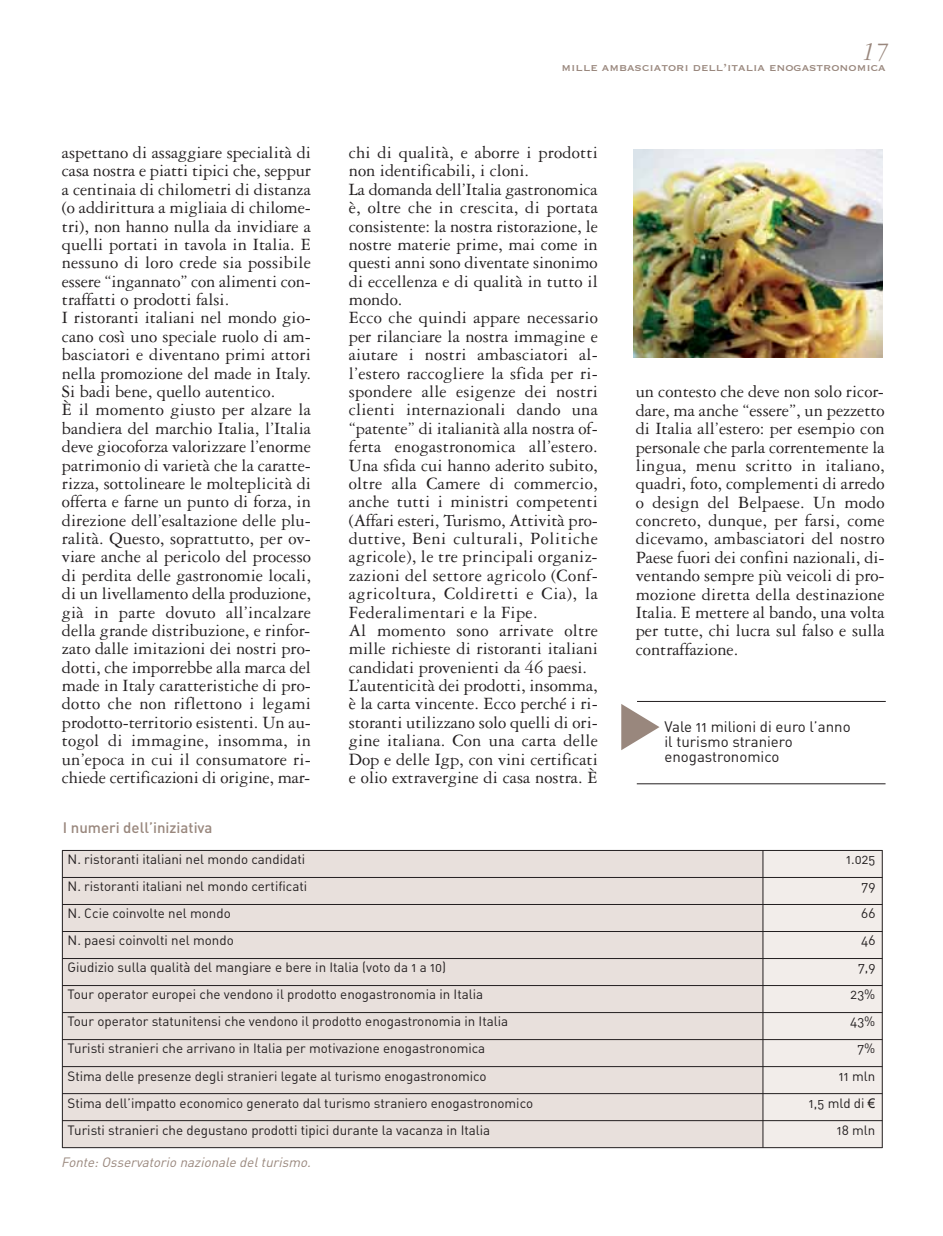
<style>
.page{position:relative;width:943px;height:1236px;background:#fff}
.page>*{position:absolute;margin:0;border:0;box-sizing:border-box;transform-origin:0 0}
.t1{font:italic 28px "Garamond 3 LT Std";color:#99877d}
.t2{font:18.38px/18.4px "Garamond 3 LT Std";color:#231f20}
.t3{font:15.05px/15px "DIN";color:#231f20}
.t4{font:500 15.05px "DIN";color:#99877d}
.t5{font:13.3px "DIN Regular Alternate";color:#231f20}
.t6{font:13.3px "Copperplate";color:#99877d}
.t7{font:italic 13.3px "DIN Regular Alternate";color:#99877d}
.s1{font-family:"DIN Regular Alternate"}
.s2{font-family:"Arial"}
</style>
<div class="page">
<hr style="left:636px;top:783px;width:249px;height:1px;background:#231f20">
<hr style="left:637px;top:701px;width:248px;height:1px;background:#231f20">
<img style="left:633px;top:149px;width:249px;height:208px">
<div style="left:62px;top:850px;width:700px;height:27px;background:#e8e0dc"></div>
<div style="left:762px;top:850px;width:120px;height:27px;background:#f2edea"></div>
<div style="left:62px;top:877px;width:700px;height:27px;background:#e8e0dc"></div>
<div style="left:762px;top:877px;width:120px;height:27px;background:#f2edea"></div>
<div style="left:62px;top:904px;width:700px;height:27px;background:#e8e0dc"></div>
<div style="left:762px;top:904px;width:120px;height:27px;background:#f2edea"></div>
<div style="left:62px;top:931px;width:700px;height:27px;background:#e8e0dc"></div>
<div style="left:762px;top:931px;width:120px;height:27px;background:#f2edea"></div>
<div style="left:62px;top:958px;width:700px;height:27px;background:#e8e0dc"></div>
<div style="left:762px;top:958px;width:120px;height:27px;background:#f2edea"></div>
<div style="left:62px;top:985px;width:700px;height:27px;background:#e8e0dc"></div>
<div style="left:762px;top:985px;width:120px;height:27px;background:#f2edea"></div>
<div style="left:62px;top:1012px;width:700px;height:27px;background:#e8e0dc"></div>
<div style="left:762px;top:1012px;width:120px;height:27px;background:#f2edea"></div>
<div style="left:62px;top:1039px;width:700px;height:27px;background:#e8e0dc"></div>
<div style="left:762px;top:1039px;width:120px;height:27px;background:#f2edea"></div>
<div style="left:62px;top:1066px;width:700px;height:27px;background:#e8e0dc"></div>
<div style="left:762px;top:1066px;width:120px;height:27px;background:#f2edea"></div>
<div style="left:62px;top:1093px;width:700px;height:27px;background:#e8e0dc"></div>
<div style="left:762px;top:1093px;width:120px;height:27px;background:#f2edea"></div>
<div style="left:62px;top:1120px;width:700px;height:27px;background:#e8e0dc"></div>
<div style="left:762px;top:1120px;width:120px;height:27px;background:#f2edea"></div>
<hr style="left:62px;top:850px;width:1px;height:297px;background:#231f20">
<hr style="left:762px;top:850px;width:1px;height:297px;background:#231f20">
<hr style="left:881px;top:850px;width:1px;height:297px;background:#231f20">
<hr style="left:62px;top:850px;width:820px;height:1px;background:#231f20">
<hr style="left:62px;top:877px;width:820px;height:1px;background:#231f20">
<hr style="left:62px;top:904px;width:820px;height:1px;background:#231f20">
<hr style="left:62px;top:931px;width:820px;height:1px;background:#231f20">
<hr style="left:62px;top:958px;width:820px;height:1px;background:#231f20">
<hr style="left:62px;top:985px;width:820px;height:1px;background:#231f20">
<hr style="left:62px;top:1012px;width:820px;height:1px;background:#231f20">
<hr style="left:62px;top:1039px;width:820px;height:1px;background:#231f20">
<hr style="left:62px;top:1066px;width:820px;height:1px;background:#231f20">
<hr style="left:62px;top:1093px;width:820px;height:1px;background:#231f20">
<hr style="left:62px;top:1120px;width:820px;height:1px;background:#231f20">
<hr style="left:62px;top:1147px;width:820px;height:1px;background:#231f20">
<svg style="left:621px;top:704px;width:38px;height:46px"></svg>
<h1 class="t1" style="left:861px;top:40px;width:30px">17</h1>
<p class="t6" style="left:561px;top:59px;width:325px">mille ambasciatori dell’italia enogastronomica</p>
<p class="t2" style="left:62px;top:144px;width:250px">aspettano di assaggiare specialità di casa nostra e piatti tipici che, seppur a centinaia di chilometri di distanza (o addirittura a migliaia di chilome&shy;tri), non hanno nulla da invidiare a quelli portati in tavola in Italia. E nessuno di loro crede sia possibile essere “ingannato” con alimenti con&shy;traffatti o prodotti falsi.<br>I ristoranti italiani nel mondo gio&shy;cano così uno speciale ruolo di am&shy;basciatori e diventano primi attori nella promozione del made in Italy.<br>Si badi bene, quello autentico.<br>È il momento giusto per alzare la bandiera del marchio Italia, l’Italia deve giocoforza valorizzare l’enorme patrimonio di varietà che la caratte&shy;rizza, sottolineare le molteplicità di offerta e farne un punto di forza, in direzione dell’esaltazione delle plu&shy;ralità. Questo, soprattutto, per ov&shy;viare anche al pericolo del processo di perdita delle gastronomie locali, di un livellamento della produzione, già in parte dovuto all’incalzare della grande distribuzione, e rinfor&shy;zato dalle imitazioni dei nostri pro&shy;dotti, che imporrebbe alla marca del made in Italy caratteristiche di pro&shy;dotto che non riflettono i legami prodotto-territorio esistenti. Un au&shy;togol di immagine, insomma, in un’epoca in cui il consumatore ri&shy;chiede certificazioni di origine, mar-</p>
<p class="t2" style="left:349px;top:144px;width:250px">chi di qualità, e aborre i prodotti non identificabili, i cloni.<br>La domanda dell’Italia gastronomica è, oltre che in crescita, di portata consistente: la nostra ristorazione, le nostre materie prime, mai come in questi anni sono diventate sinonimo di eccellenza e di qualità in tutto il mondo.<br>Ecco che quindi appare necessario per rilanciare la nostra immagine e aiutare i nostri ambasciatori al&shy;l’estero raccogliere la sfida per ri&shy;spondere alle esigenze dei nostri clienti internazionali dando una “patente” di italianità alla nostra of&shy;ferta enogastronomica all’estero.<br>Una sfida cui hanno aderito subito, oltre alla Camere di commercio, anche tutti i ministri competenti (Affari esteri, Turismo, Attività pro&shy;duttive, Beni culturali, Politiche agricole), le tre principali organiz&shy;zazioni del settore agricolo (Conf&shy;agricoltura, Coldiretti e Cia), la Federalimentari e la Fipe.<br>Al momento sono arrivate oltre mille richieste di ristoranti italiani candidati provenienti da 46 paesi.<br>L’autenticità dei prodotti, insomma, è la carta vincente. Ecco perché i ri&shy;storanti utilizzano solo quelli di ori&shy;gine italiana. Con una carta delle Dop e delle Igp, con vini certificati e olio extravergine di casa nostra. È</p>
<p class="t4" style="left:63px;top:821px;width:151px">I numeri dell’iniziativa</p>
<p class="t2" style="left:635px;top:383px;width:250px;text-align:justify">un contesto che deve non solo ricor&shy;dare, ma anche “essere”, un pezzetto di Italia all’estero: per esempio con personale che parla correntemente la lingua, menu scritto in italiano, quadri, foto, complementi di arredo o design del Belpaese. Un modo concreto, dunque, per farsi, come dicevamo, ambasciatori del nostro Paese fuori dei confini nazionali, di&shy;ventando sempre più veicoli di pro&shy;mozione diretta della destinazione Italia. E mettere al bando, una volta per tutte, chi lucra sul falso e sulla contraffazione.</p>
<p class="t3" style="left:664px;top:720px;width:188px">Vale <span class="s1">11</span> milioni di euro l’anno il turismo straniero enogastronomico</p>
<p class="t5" style="left:68px;top:854px;width:239px">N. ristoranti italiani nel mondo candidati</p>
<p class="t5" style="left:846px;top:854px;width:31px">1.025</p>
<p class="t5" style="left:68px;top:881px;width:241px">N. ristoranti italiani nel mondo certificati</p>
<p class="t5" style="left:861px;top:881px;width:15px">79</p>
<p class="t5" style="left:68px;top:908px;width:165px">N. Ccie coinvolte nel mondo</p>
<p class="t5" style="left:861px;top:908px;width:16px">66</p>
<p class="t5" style="left:68px;top:935px;width:168px">N. paesi coinvolti nel mondo</p>
<p class="t5" style="left:861px;top:935px;width:16px">46</p>
<p class="t5" style="left:68px;top:962px;width:380px">Giudizio sulla qualità del mangiare e bere in Italia (voto da 1 a 10)</p>
<p class="t5" style="left:858px;top:962px;width:19px">7,9</p>
<p class="t5" style="left:68px;top:989px;width:417px">Tour operator europei che vendono il prodotto enogastronomia in Italia</p>
<p class="t5" style="left:850px;top:989px;width:26px">23%</p>
<p class="t5" style="left:68px;top:1016px;width:442px">Tour operator statunitensi che vendono il prodotto enogastronomia in Italia</p>
<p class="t5" style="left:850px;top:1016px;width:27px">43%</p>
<p class="t5" style="left:68px;top:1043px;width:419px">Turisti stranieri che arrivano in Italia per motivazione enogastronomica</p>
<p class="t5" style="left:857px;top:1043px;width:19px">7%</p>
<p class="t5" style="left:68px;top:1070px;width:420px">Stima delle presenze degli stranieri legate al turismo enogastronomico</p>
<p class="t5" style="left:838px;top:1070px;width:38px">11 mln</p>
<p class="t5" style="left:68px;top:1097px;width:467px">Stima dell’impatto economico generato dal turismo straniero enogastronomico</p>
<p class="t5" style="left:808px;top:1097px;width:68px">1,5 mld di <span class="s2">€</span></p>
<p class="t5" style="left:68px;top:1124px;width:424px">Turisti stranieri che degustano prodotti tipici durante la vacanza in Italia</p>
<p class="t5" style="left:836px;top:1124px;width:40px">18 mln</p>
<p class="t7" style="left:61px;top:1157px;width:254px">Fonte:Osservatorio nazionale delturismo.</p>
</div>
